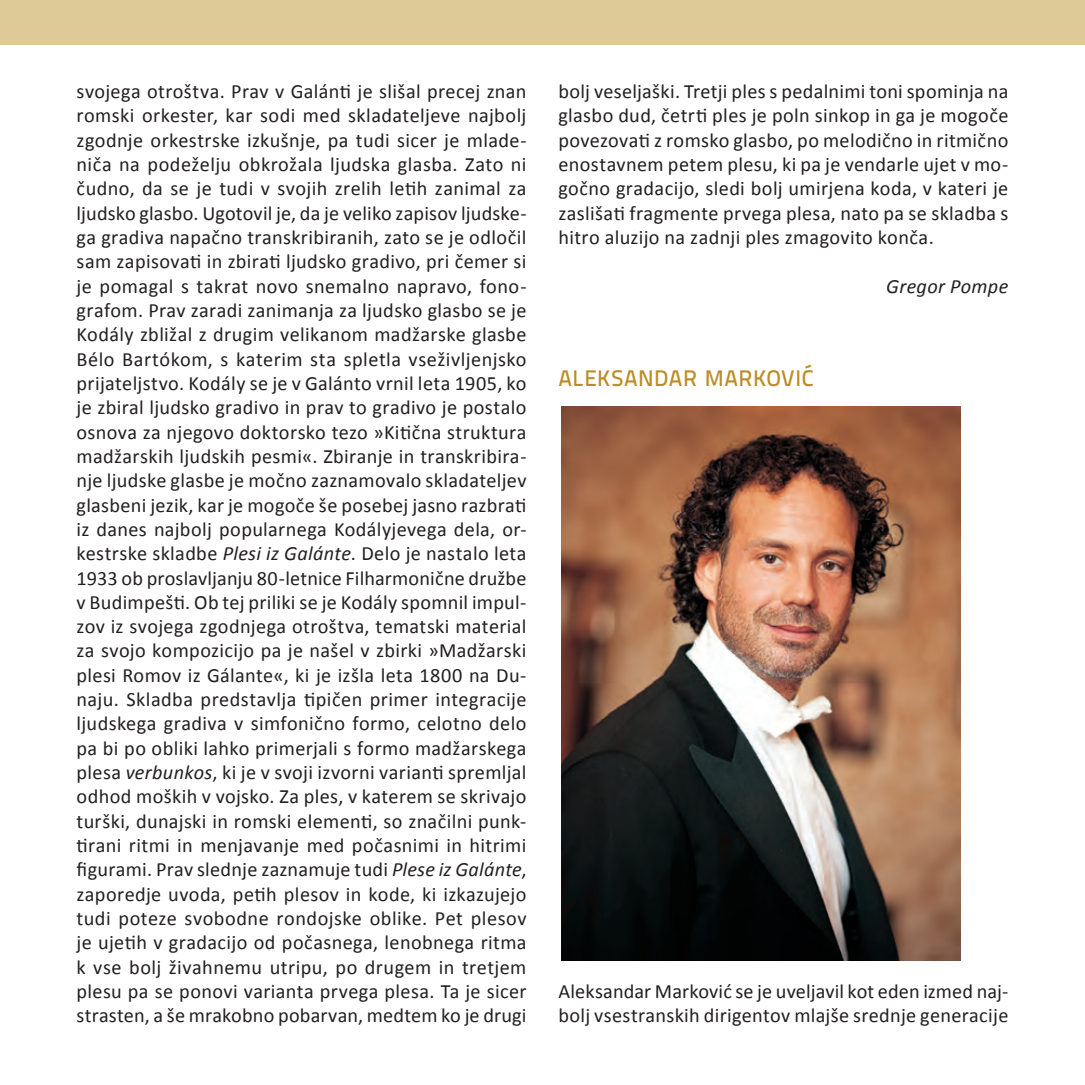
<style>
.page{position:relative;width:1085px;height:1085px;background:#fff}
.page>*{position:absolute;margin:0;border:0;box-sizing:border-box;transform-origin:0 0}
.t1{font:22.5px "Titillium Text 25 L 600 wt";letter-spacing:.025em;color:#bc8d26}
.t2{font:20.25px/24.3px "Calibri";letter-spacing:.015em;color:#231f20;text-align:justify}
.t3{font:italic 20.25px "Calibri";letter-spacing:.02em;color:#231f20}
.s1{font-style:italic}
</style>
<div class="page">
<div style="left:0;top:0;width:1084px;height:45px;background:#ddca97"></div>
<img style="left:561px;top:406px;width:399px;height:554px">
<p class="t2" style="left:77px;top:79px;width:451px">svojega otroštva. Prav v Galánti je slišal precej znan romski orkester, kar sodi med skladateljeve najbolj zgodnje orkestrske izkušnje, pa tudi sicer je mlade&shy;niča na podeželju obkrožala ljudska glasba. Zato ni čudno, da se je tudi v svojih zrelih letih zanimal za ljudsko glasbo. Ugotovil je, da je veliko zapisov ljudske&shy;ga gradiva napačno transkribiranih, zato se je odločil sam zapisovati in zbirati ljudsko gradivo, pri čemer si je pomagal s takrat novo snemalno napravo, fono&shy;grafom. Prav zaradi zanimanja za ljudsko glasbo se je Kodály zbližal z drugim velikanom madžarske glasbe Bélo Bartókom, s katerim sta spletla vseživljenjsko prijateljstvo. Kodály se je v Galánto vrnil leta 1905, ko je zbiral ljudsko gradivo in prav to gradivo je postalo osnova za njegovo doktorsko tezo »Kitična struktura madžarskih ljudskih pesmi«. Zbiranje in transkribira&shy;nje ljudske glasbe je močno zaznamovalo skladateljev glasbeni jezik, kar je mogoče še posebej jasno razbrati iz danes najbolj popularnega Kodályjevega dela, or&shy;kestrske skladbe <span class="s1">Plesi iz Galánte</span>. Delo je nastalo leta 1933 ob proslavljanju 80-letnice Filharmonične družbe v Budimpešti. Ob tej priliki se je Kodály spomnil impul&shy;zov iz svojega zgodnjega otroštva, tematski material za svojo kompozicijo pa je našel v zbirki »Madžarski plesi Romov iz Gálante«, ki je izšla leta 1800 na Du&shy;naju. Skladba predstavlja tipičen primer integracije ljudskega gradiva v simfonično formo, celotno delo pa bi po obliki lahko primerjali s formo madžarskega plesa <span class="s1">verbunkos</span>, ki je v svoji izvorni varianti spremljal odhod moških v vojsko. Za ples, v katerem se skrivajo turški, dunajski in romski elementi, so značilni punk&shy;tirani ritmi in menjavanje med počasnimi in hitrimi figurami. Prav slednje zaznamuje tudi <span class="s1">Plese iz Galánte</span>, zaporedje uvoda, petih plesov in kode, ki izkazujejo tudi poteze svobodne rondojske oblike. Pet plesov je ujetih v gradacijo od počasnega, lenobnega ritma k vse bolj živahnemu utripu, po drugem in tretjem plesu pa se ponovi varianta prvega plesa. Ta je sicer strasten, a še mrakobno pobarvan, medtem ko je drugi</p>
<p class="t2" style="left:558px;top:79px;width:451px">bolj veseljaški. Tretji ples s pedalnimi toni spominja na glasbo dud, četrti ples je poln sinkop in ga je mogoče povezovati z romsko glasbo, po melodično in ritmično enostavnem petem plesu, ki pa je vendarle ujet v mo&shy;gočno gradacijo, sledi bolj umirjena koda, v kateri je zaslišati fragmente prvega plesa, nato pa se skladba s hitro aluzijo na zadnji ples zmagovito konča.</p>
<p class="t3" style="left:886px;top:272px;width:123px">Gregor Pompe</p>
<p class="t1" style="left:558px;top:360px;width:257px">ALEKSANDAR MARKOVIĆ</p>
<p class="t2" style="left:558px;top:978px;width:451px">Aleksandar Marković se je uveljavil kot eden izmed naj&shy;bolj vsestranskih dirigentov mlajše srednje generacije</p>
</div>
